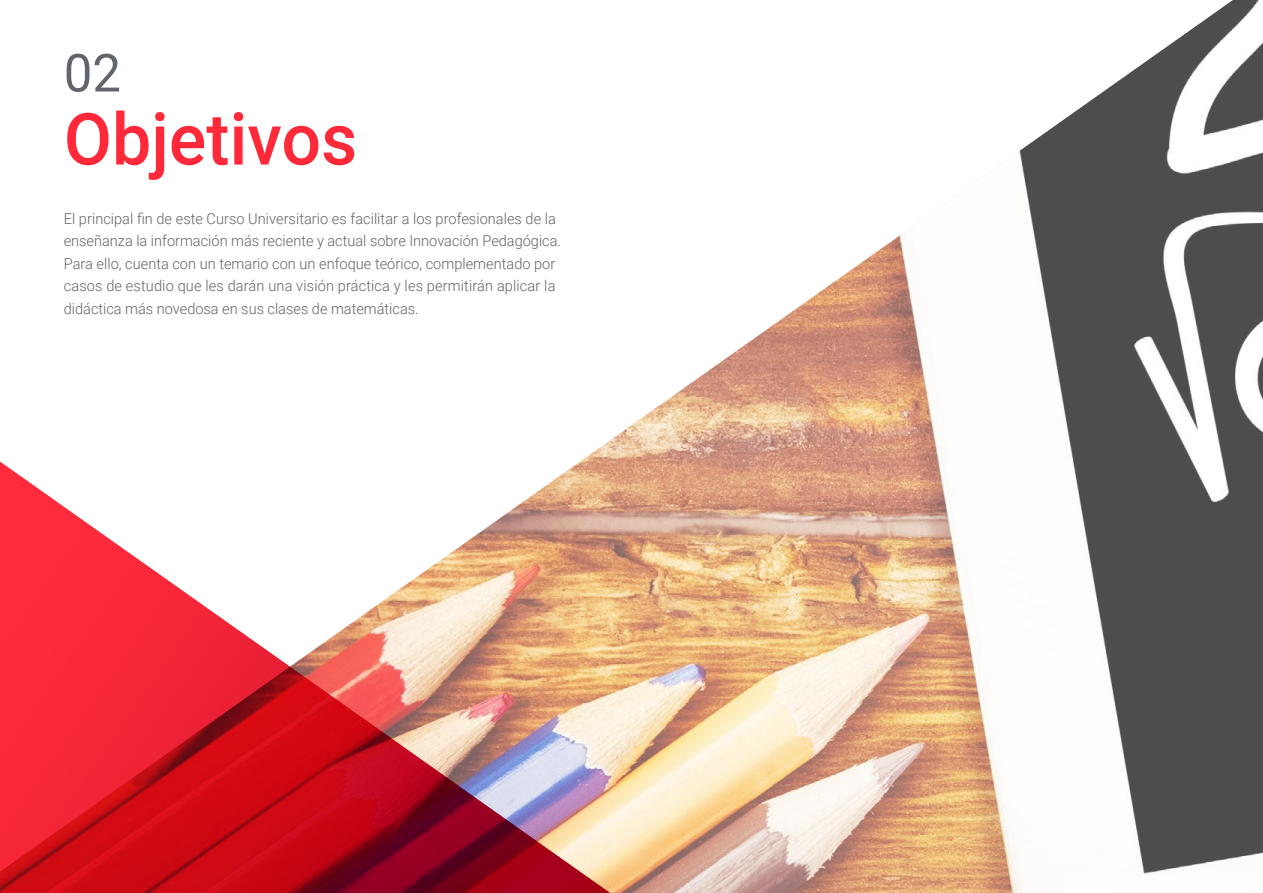
<style>
.page{position:relative;width:1263px;height:893px;background:#fff}
.page>*{position:absolute;margin:0;border:0;box-sizing:border-box;transform-origin:0 0}
.t1{font:500 72px "Roboto";color:#ff293a}
.t2{font:52.5px "Roboto";color:#61646a}
.t3{font:300 15px/22.5px "Roboto";color:#61646a}
</style>
<div class="page">
<img style="left:602px;top:0;width:661px;height:893px">
<svg style="left:0;top:446px;width:640px;height:447px"></svg>
<h2 class="t2" style="left:64px;top:36px;width:59px">02</h2>
<h1 class="t1" style="left:64px;top:89px;width:295px">Objetivos</h1>
<p class="t3" style="left:64px;top:207px;width:499px">El principal fin de este Curso Universitario es facilitar a los profesionales de la enseñanza la información más reciente y actual sobre Innovación Pedagógica.<br>Para ello, cuenta con un temario con un enfoque teórico, complementado por casos de estudio que les darán una visión práctica y les permitirán aplicar la didáctica más novedosa en sus clases de matemáticas.</p>
</div>
